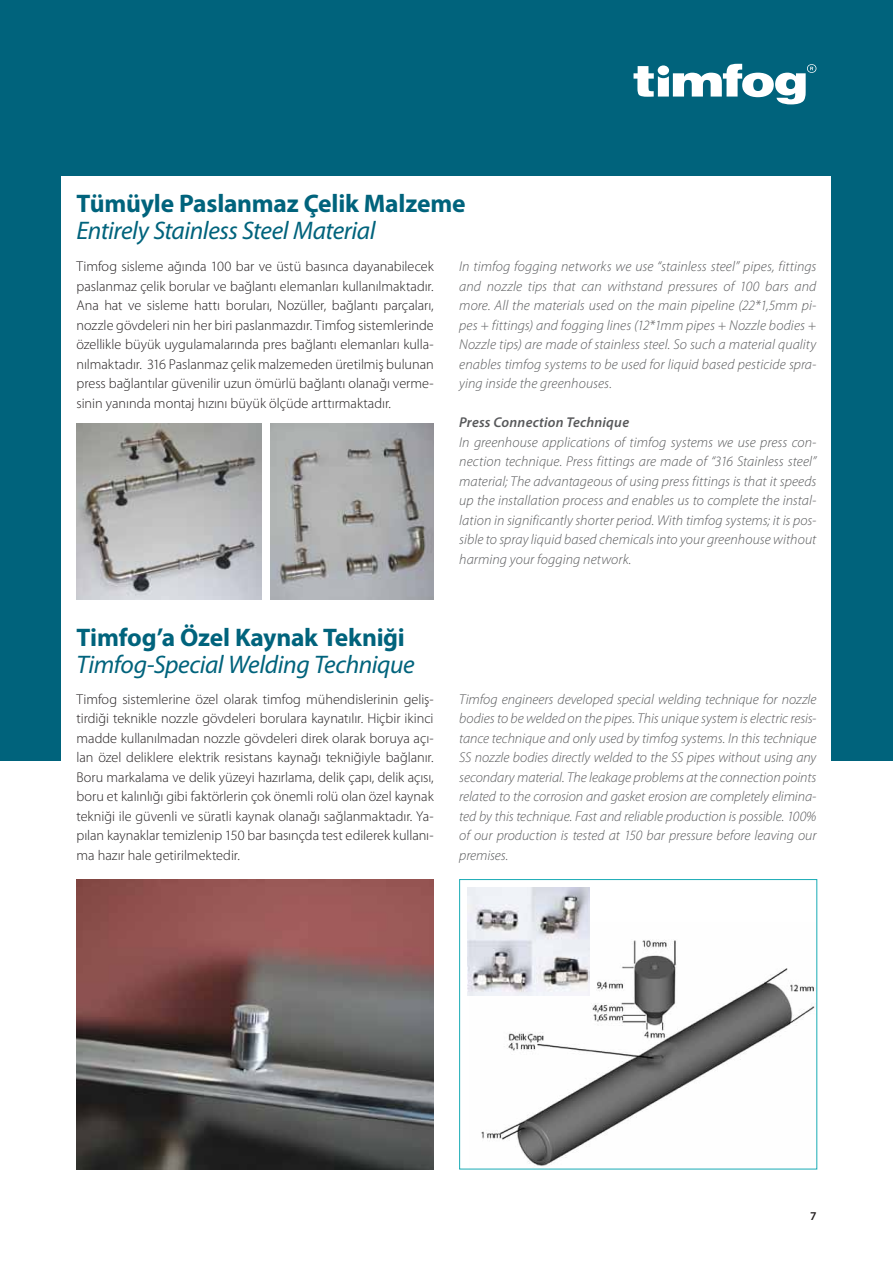
<style>
.page{position:relative;width:893px;height:1263px;background:#fff}
.page>*{position:absolute;margin:0;border:0;box-sizing:border-box;transform-origin:0 0}
.t1{font:italic 25.5px "Myriad Pro";letter-spacing:-.02em;color:#00637c}
.t2{font:700 25.5px "Myriad Pro";letter-spacing:-.01em;color:#00637c}
.t3{font:italic 300 14.25px/19.5px "Myriad Pro";color:#58595b;text-align:justify}
.t4{font:300 14.25px/19.5px "Myriad Pro";letter-spacing:-.005em;color:#231f20;text-align:justify}
.t5{font:italic 600 14.25px "Myriad Pro";letter-spacing:.015em;color:#58595b}
.t6{font:600 12px "Myriad Pro";color:#231f20}
</style>
<div class="page">
<div style="left:0;top:0;width:893px;height:760px;background:#00637c"></div>
<div style="left:62px;top:176px;width:769px;height:993px;background:#fff"></div>
<svg style="left:633px;top:64px;width:183px;height:40px"></svg>
<img style="left:77px;top:879px;width:357px;height:290px">
<img style="left:77px;top:423px;width:185px;height:177px">
<img style="left:270px;top:424px;width:164px;height:176px">
<img style="left:470px;top:940px;width:345px;height:226px">
<div style="left:459px;top:879px;width:358px;height:290px;border:1px solid #19abb5"></div>
<img style="left:467px;top:887px;width:123px;height:108px">
<h1 class="t2" style="left:77px;top:186px;width:390px">Tümüyle Paslanmaz Çelik Malzeme</h1>
<h1 class="t1" style="left:77px;top:214px;width:301px">Entirely Stainless Steel Material</h1>
<p class="t4" style="left:77px;top:256px;width:359px">Timfog sisleme ağında 100 bar ve üstü basınca dayanabilecek paslanmaz çelik borular ve bağlantı elemanları kullanılmaktadır.<br>Ana hat ve sisleme hattı boruları, Nozüller, bağlantı parçaları, nozzle gövdeleri nin her biri paslanmazdır. Timfog sistemlerinde özellikle büyük uygulamalarında pres bağlantı elemanları kulla&shy;nılmaktadır. 316 Paslanmaz çelik malzemeden üretilmiş bulunan press bağlantılar güvenilir uzun ömürlü bağlantı olanağı verme&shy;sinin yanında montaj hızını büyük ölçüde arttırmaktadır.</p>
<h1 class="t2" style="left:77px;top:621px;width:330px">Timfog’a Özel Kaynak Tekniği</h1>
<h1 class="t1" style="left:77px;top:649px;width:340px">Timfog-Special Welding Technique</h1>
<p class="t4" style="left:77px;top:689px;width:359px">Timfog sistemlerine özel olarak timfog mühendislerinin geliş&shy;tirdiği teknikle nozzle gövdeleri borulara kaynatılır. Hiçbir ikinci madde kullanılmadan nozzle gövdeleri direk olarak boruya açı&shy;lan özel deliklere elektrik resistans kaynağı tekniğiyle bağlanır.<br>Boru markalama ve delik yüzeyi hazırlama, delik çapı, delik açısı, boru et kalınlığı gibi faktörlerin çok önemli rolü olan özel kaynak tekniği ile güvenli ve süratli kaynak olanağı sağlanmaktadır. Ya&shy;pılan kaynaklar temizlenip 150 bar basınçda test edilerek kullanı&shy;ma hazır hale getirilmektedir.</p>
<p class="t3" style="left:459px;top:256px;width:359px">In timfog fogging networks we use “stainless steel” pipes, fittings and nozzle tips that can withstand pressures of 100 bars and more. All the materials used on the main pipeline (22*1,5mm pi&shy;pes + fittings) and fogging lines (12*1mm pipes + Nozzle bodies + Nozzle tips) are made of stainless steel. So such a material quality enables timfog systems to be used for liquid based pesticide spra&shy;ying inside the greenhouses.</p>
<p class="t5" style="left:459px;top:413px;width:171px">Press Connection Technique</p>
<p class="t3" style="left:459px;top:432px;width:359px">In greenhouse applications of timfog systems we use press con&shy;nection technique. Press fittings are made of “316 Stainless steel” material; The advantageous of using press fittings is that it speeds up the installation process and enables us to complete the instal&shy;lation in significantly shorter period. With timfog systems; it is pos&shy;sible to spray liquid based chemicals into your greenhouse without harming your fogging network.</p>
<p class="t3" style="left:459px;top:689px;width:359px">Timfog engineers developed special welding technique for nozzle bodies to be welded on the pipes. This unique system is electric resis&shy;tance technique and only used by timfog systems. In this technique SS nozzle bodies directly welded to the SS pipes without using any secondary material. The leakage problems at the connection points related to the corrosion and gasket erosion are completely elimina&shy;ted by this technique. Fast and reliable production is possible. 100% of our production is tested at 150 bar pressure before leaving our premises.</p>
<p class="t6" style="left:810px;top:1209px;width:8px">7</p>
</div>
